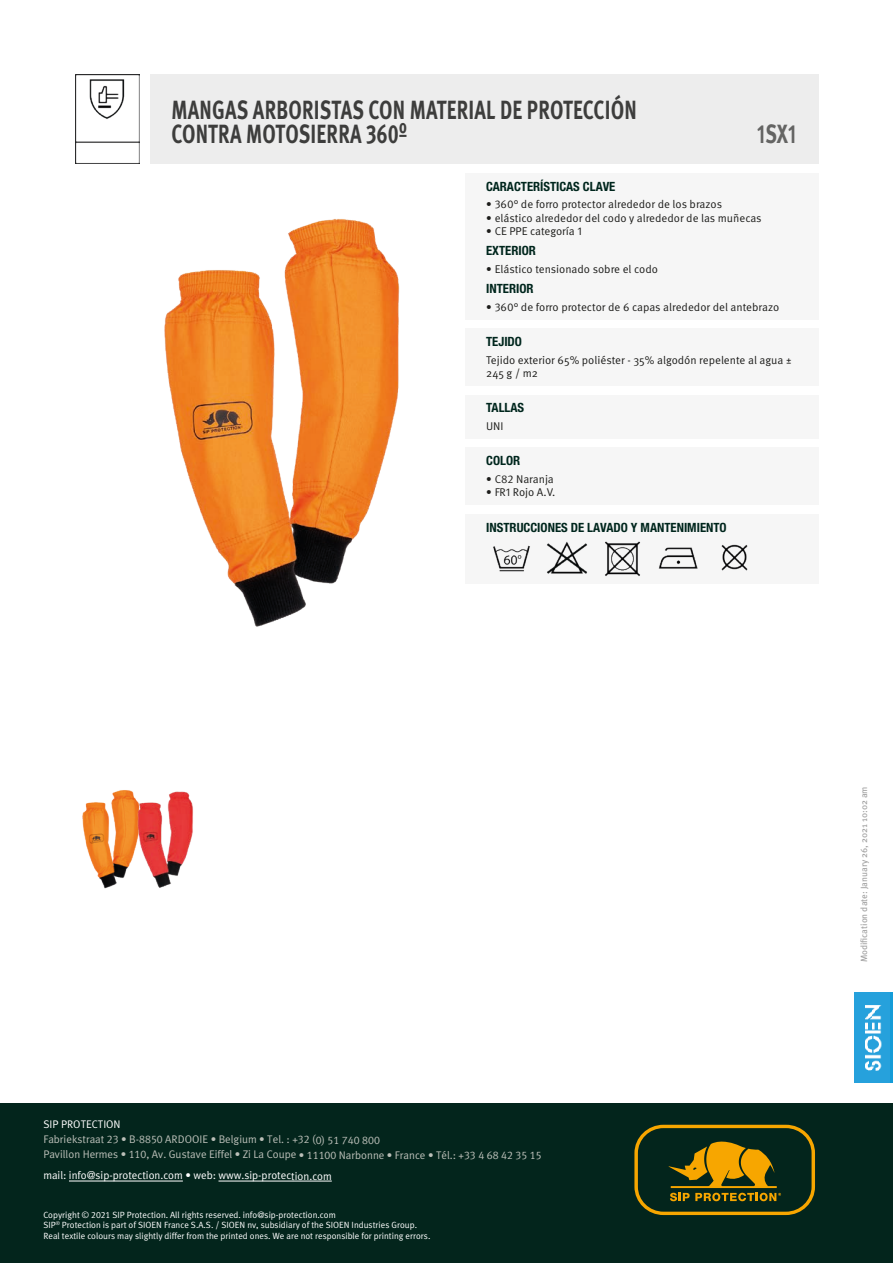
<style>
.page{position:relative;width:893px;height:1263px;background:#fff}
.page>*{position:absolute;margin:0;border:0;box-sizing:border-box;transform-origin:0 0}
.t1{font:700 26.25px/23.4px "Meta Pro";letter-spacing:.01em;color:#3d3d3c;scale:.74 1}
.t2{font:700 26.25px "Meta Pro";color:#646463;scale:.74 1}
.t3{font:700 condensed 12.75px "Helvetica Neue LT Std";color:#00261d}
.t4{font:11.25px/13.5px "Meta Pro";color:#1d1d1b}
.t5{font:11.1px/15px "Meta K Normal";color:#bbbfb8}
.t6{font:11.1px "Meta K Normal";color:#fff}
.t7{font:9px/10.5px "Meta K Normal";color:#fff}
.t8{font:9px "Meta Pro";color:#9d9d9d}
.s1{font-family:"Meta K Normal"}
</style>
<div class="page">
<div style="left:0;top:1103px;width:893px;height:160px;background:#03251c"></div>
<svg style="left:634px;top:1125px;width:181px;height:90px"></svg>
<hr style="left:69px;top:1181px;width:114px;height:1px;background:#fff">
<hr style="left:218px;top:1181px;width:114px;height:1px;background:#fff">
<div style="left:854px;top:992px;width:39px;height:90px;background:#149cd8"></div>
<img style="left:854px;top:992px;width:36px;height:90px">
<div style="left:150px;top:74px;width:669px;height:90px;background:#ededed"></div>
<div style="left:465px;top:173px;width:354px;height:146px;background:#f6f6f6"></div>
<div style="left:465px;top:328px;width:354px;height:58px;background:#f6f6f6"></div>
<div style="left:465px;top:395px;width:354px;height:43px;background:#f6f6f6"></div>
<div style="left:465px;top:447px;width:354px;height:58px;background:#f6f6f6"></div>
<div style="left:465px;top:514px;width:354px;height:70px;background:#f6f6f6"></div>
<img style="left:493px;top:545px;width:37px;height:27px">
<img style="left:547px;top:541px;width:40px;height:33px">
<img style="left:605px;top:541px;width:35px;height:35px">
<img style="left:658px;top:547px;width:40px;height:22px">
<img style="left:721px;top:544px;width:27px;height:27px">
<img style="left:82px;top:791px;width:36px;height:98px">
<img style="left:118px;top:790px;width:75px;height:98px">
<img style="left:75px;top:74px;width:65px;height:90px">
<img style="left:164px;top:218px;width:236px;height:409px">
<h1 class="t1" style="left:171px;top:99px;width:630px">MANGAS ARBORISTAS CON MATERIAL DE PROTECCIÓN<br>CONTRA MOTOSIERRA 360º</h1>
<h1 class="t2" style="left:757px;top:117px;width:55px">1SX1</h1>
<p class="t3" style="left:486px;top:178px;width:131px">CARACTERÍSTICAS CLAVE</p>
<p class="t4" style="left:486px;top:198px;width:237px"><span class="s1">•</span> 360° de forro protector alrededor de los brazos</p>
<p class="t4" style="left:486px;top:212px;width:277px"><span class="s1">•</span> elástico alrededor del codo y alrededor de las muñecas</p>
<p class="t4" style="left:486px;top:225px;width:97px"><span class="s1">•</span> CE PPE categoría 1</p>
<p class="t3" style="left:486px;top:243px;width:51px">EXTERIOR</p>
<p class="t4" style="left:486px;top:263px;width:173px"><span class="s1">•</span> Elástico tensionado sobre el codo</p>
<p class="t3" style="left:486px;top:281px;width:49px">INTERIOR</p>
<p class="t4" style="left:486px;top:300px;width:295px"><span class="s1">•</span> 360° de forro protector de 6 capas alrededor del antebrazo</p>
<p class="t3" style="left:486px;top:334px;width:37px">TEJIDO</p>
<p class="t4" style="left:486px;top:353px;width:307px">Tejido exterior 65% poliéster - 35% algodón repelente al agua ±<br>245 g / m2</p>
<p class="t3" style="left:486px;top:400px;width:40px">TALLAS</p>
<p class="t4" style="left:486px;top:420px;width:19px">UNI</p>
<p class="t3" style="left:486px;top:453px;width:36px">COLOR</p>
<p class="t4" style="left:486px;top:473px;width:69px"><span class="s1">•</span> C82 Naranja</p>
<p class="t4" style="left:486px;top:486px;width:71px"><span class="s1">•</span> FR1 Rojo A.V.</p>
<p class="t3" style="left:486px;top:519px;width:242px">INSTRUCCIONES DE LAVADO Y MANTENIMIENTO</p>
<p class="t6" style="left:43px;top:1118px;width:79px">SIP PROTECTION</p>
<p class="t5" style="left:43px;top:1132px;width:500px">Fabriekstraat 23 • B-8850 ARDOOIE • Belgium • Tel. : +32 (0) 51 740 800<br>Pavillon Hermes • 110, Av. Gustave Eiffel • Zi La Coupe • 11100 Narbonne • France • Tél.: +33 4 68 42 35 15</p>
<p class="t6" style="left:43px;top:1169px;width:290px">mail: info@sip-protection.com • web: www.sip-protection.com</p>
<p class="t7" style="left:43px;top:1209px;width:389px">Copyright © 2021 SIP Protection. All rights reserved. info@sip-protection.com<br>SIP<sup>®</sup> Protection is part of SIOEN France S.A.S. / SIOEN nv, subsidiary of the SIOEN Industries Group.<br>Real textile colours may slightly differ from the printed ones. We are not responsible for printing errors.</p>
<p class="t8" style="left:858px;top:962px;width:178px;rotate:-90deg">Modification date: January 26, 2021 10:02 am</p>
</div>
